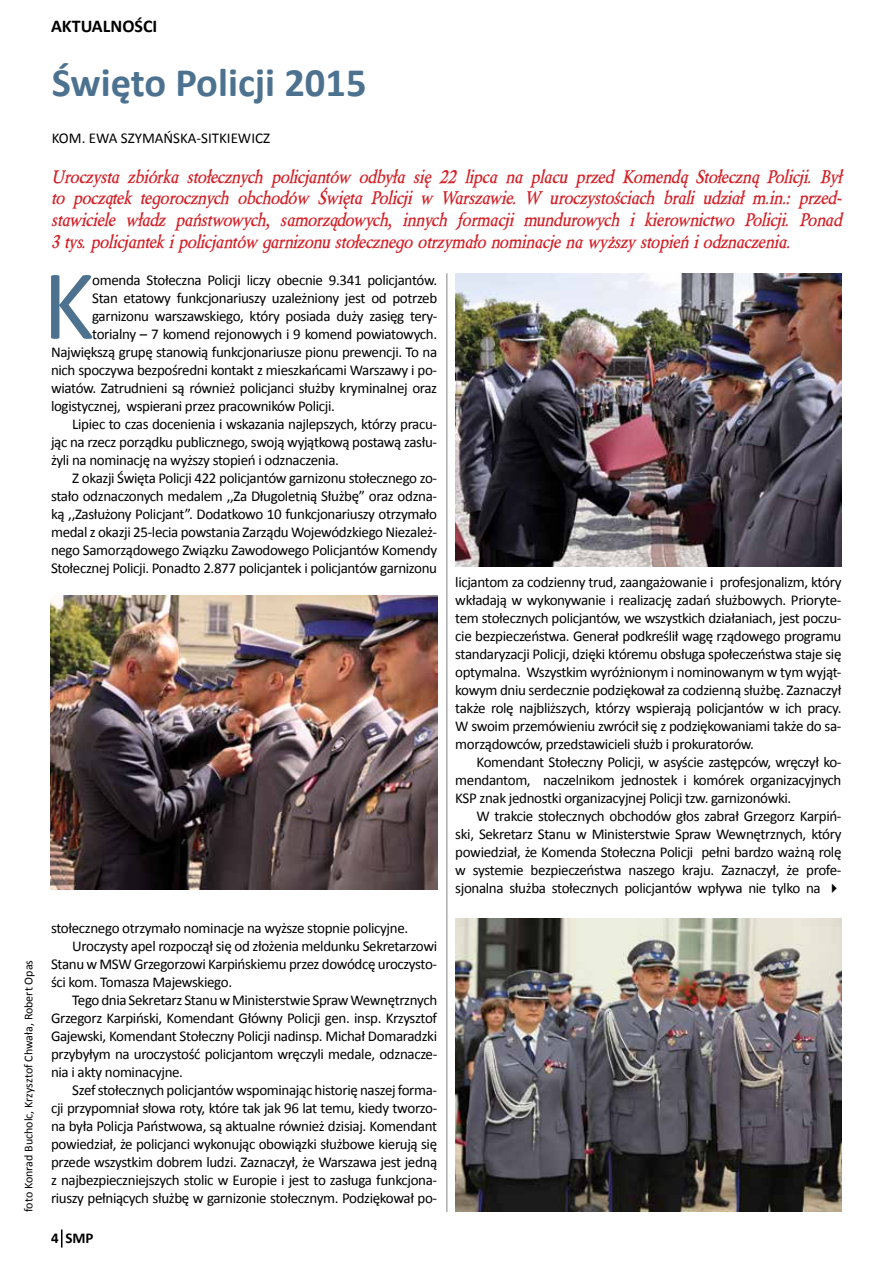
<style>
.page{position:relative;width:893px;height:1263px;background:#fff}
.page>*{position:absolute;margin:0;border:0;box-sizing:border-box;transform-origin:0 0}
.t1{font:100.05px "Calibri";color:#4c7290}
.t2{font:700 40.5px "Calibri";color:#4c7290}
.t3{font:italic 700 18px/21.6px "Berylium";color:#d2232a;text-align:justify}
.t4{font:700 18px "Calibri";color:#000}
.t5{font:15px/18px "Calibri";letter-spacing:-.025em;color:#000;text-align:justify}
.t6{font:15px "Calibri";color:#000}
.t7{font:700 15px "Calibri";color:#000}
.t8{font:12px "Calibri";color:#000}
</style>
<div class="page">
<svg style="left:61px;top:1229px;width:2px;height:18px"></svg>
<hr style="left:446px;top:273px;width:1px;height:939px;background:#000">
<img style="left:51px;top:596px;width:386px;height:293px">
<img style="left:455px;top:918px;width:387px;height:294px">
<img style="left:455px;top:273px;width:386px;height:294px">
<p class="t8" style="left:21px;top:1212px;width:253px;rotate:-90deg">foto Konrad Bucholc, Krzysztof Chwała, Robert Opas</p>
<p class="t4" style="left:51px;top:15px;width:108px">AKTUALNOŚCI</p>
<h2 class="t2" style="left:52px;top:57px;width:316px">Święto Policji 2015</h2>
<p class="t6" style="left:52px;top:129px;width:220px">KOM. EWA SZYMAŃSKA-SITKIEWICZ</p>
<p class="t3" style="left:51px;top:166px;width:792px">Uroczysta zbiórka stołecznych policjantów odbyła się 22 lipca na placu przed Komendą Stołeczną Policji. Był to początek tegorocznych obchodów Święta Policji w Warszawie. W uroczystościach brali udział m.in.: przed&shy;stawiciele władz państwowych, samorządowych, innych formacji mundurowych i kierownictwo Policji. Ponad 3 tys. policjantek i policjantów garnizonu stołecznego otrzymało nominacje na wyższy stopień i odznaczenia.</p>
<h1 class="t1" style="left:43px;top:242px;width:54px">K</h1>
<p class="t5" style="left:92px;top:271px;width:346px">omenda Stołeczna Policji liczy obecnie 9.341 policjantów.</p>
<p class="t5" style="left:92px;top:289px;width:346px">Stan etatowy funkcjonariuszy uzależniony jest od potrzeb</p>
<p class="t5" style="left:92px;top:307px;width:347px">garnizonu warszawskiego, który posiada duży zasięg tery-</p>
<p class="t5" style="left:92px;top:325px;width:346px">torialny – 7 komend rejonowych i 9 komend powiatowych.</p>
<p class="t5" style="left:51px;top:343px;width:388px">Największą grupę stanowią funkcjonariusze pionu prewencji. To na</p>
<p class="t5" style="left:51px;top:361px;width:388px">nich spoczywa bezpośredni kontakt z mieszkańcami Warszawy i po-</p>
<p class="t5" style="left:51px;top:379px;width:388px">wiatów. Zatrudnieni są również policjanci służby kryminalnej oraz</p>
<p class="t5" style="left:51px;top:397px;width:285px">logistycznej, wspierani przez pracowników Policji.</p>
<p class="t5" style="left:72px;top:415px;width:366px">Lipiec to czas docenienia i wskazania najlepszych, którzy pracu-</p>
<p class="t5" style="left:51px;top:433px;width:388px">jąc na rzecz porządku publicznego, swoją wyjątkową postawą zasłu-</p>
<p class="t5" style="left:51px;top:451px;width:289px">żyli na nominację na wyższy stopień i odznaczenia.</p>
<p class="t5" style="left:72px;top:469px;width:366px">Z okazji Święta Policji 422 policjantów garnizonu stołecznego zo-</p>
<p class="t5" style="left:51px;top:487px;width:388px">stało odznaczonych medalem ,,Za Długoletnią Służbę” oraz odzna-</p>
<p class="t5" style="left:51px;top:505px;width:388px">ką ,,Zasłużony Policjant”. Dodatkowo 10 funkcjonariuszy otrzymało</p>
<p class="t5" style="left:51px;top:523px;width:388px">medal z okazji 25-lecia powstania Zarządu Wojewódzkiego Niezależ-</p>
<p class="t5" style="left:51px;top:541px;width:388px">nego Samorządowego Związku Zawodowego Policjantów Komendy</p>
<p class="t5" style="left:51px;top:559px;width:388px">Stołecznej Policji. Ponadto 2.877 policjantek i policjantów garnizonu</p>
<p class="t5" style="left:455px;top:572px;width:388px">licjantom za codzienny trud, zaangażowanie i profesjonalizm, który wkładają w wykonywanie i realizację zadań służbowych. Prioryte&shy;tem stołecznych policjantów, we wszystkich działaniach, jest poczu&shy;cie bezpieczeństwa. Generał podkreślił wagę rządowego programu standaryzacji Policji, dzięki któremu obsługa społeczeństwa staje się optymalna. Wszystkim wyróżnionym i nominowanym w tym wyjąt&shy;kowym dniu serdecznie podziękował za codzienną służbę. Zaznaczył także rolę najbliższych, którzy wspierają policjantów w ich pracy.<br>W swoim przemówieniu zwrócił się z podziękowaniami także do sa&shy;morządowców, przedstawicieli służb i prokuratorów.</p>
<p class="t5" style="left:455px;top:752px;width:388px;text-indent:21px">Komendant Stołeczny Policji, w asyście zastępców, wręczył ko&shy;mendantom, naczelnikom jednostek i komórek organizacyjnych KSP znak jednostki organizacyjnej Policji tzw. garnizonówki.</p>
<p class="t5" style="left:455px;top:806px;width:388px;text-indent:21px">W trakcie stołecznych obchodów głos zabrał Grzegorz Karpiń&shy;ski, Sekretarz Stanu w Ministerstwie Spraw Wewnętrznych, który powiedział, że Komenda Stołeczna Policji pełni bardzo ważną rolę w systemie bezpieczeństwa naszego kraju. Zaznaczył, że profe&shy;sjonalna służba stołecznych policjantów wpływa nie tylko na ✔</p>
<p class="t5" style="left:51px;top:919px;width:359px">stołecznego otrzymało nominacje na wyższe stopnie policyjne.</p>
<p class="t5" style="left:72px;top:937px;width:366px">Uroczysty apel rozpoczął się od złożenia meldunku Sekretarzowi</p>
<p class="t5" style="left:51px;top:955px;width:388px">Stanu w MSW Grzegorzowi Karpińskiemu przez dowódcę uroczysto-</p>
<p class="t5" style="left:51px;top:973px;width:183px">ści kom. Tomasza Majewskiego.</p>
<p class="t5" style="left:72px;top:991px;width:366px">Tego dnia Sekretarz Stanu w Ministerstwie Spraw Wewnętrznych</p>
<p class="t5" style="left:51px;top:1009px;width:388px">Grzegorz Karpiński, Komendant Główny Policji gen. insp. Krzysztof</p>
<p class="t5" style="left:51px;top:1027px;width:388px">Gajewski, Komendant Stołeczny Policji nadinsp. Michał Domaradzki</p>
<p class="t5" style="left:51px;top:1045px;width:388px">przybyłym na uroczystość policjantom wręczyli medale, odznacze-</p>
<p class="t5" style="left:51px;top:1063px;width:134px">nia i akty nominacyjne.</p>
<p class="t5" style="left:72px;top:1081px;width:366px">Szef stołecznych policjantów wspominając historię naszej forma-</p>
<p class="t5" style="left:51px;top:1099px;width:388px">cji przypomniał słowa roty, które tak jak 96 lat temu, kiedy tworzo-</p>
<p class="t5" style="left:51px;top:1117px;width:388px">na była Policja Państwowa, są aktualne również dzisiaj. Komendant</p>
<p class="t5" style="left:51px;top:1135px;width:388px">powiedział, że policjanci wykonując obowiązki służbowe kierują się</p>
<p class="t5" style="left:51px;top:1153px;width:388px">przede wszystkim dobrem ludzi. Zaznaczył, że Warszawa jest jedną</p>
<p class="t5" style="left:51px;top:1171px;width:388px">z najbezpieczniejszych stolic w Europie i jest to zasługa funkcjona-</p>
<p class="t5" style="left:51px;top:1189px;width:388px">riuszy pełniących służbę w garnizonie stołecznym. Podziękował po-</p>
<p class="t7" style="left:51px;top:1228px;width:44px">4 SMP</p>
</div>
